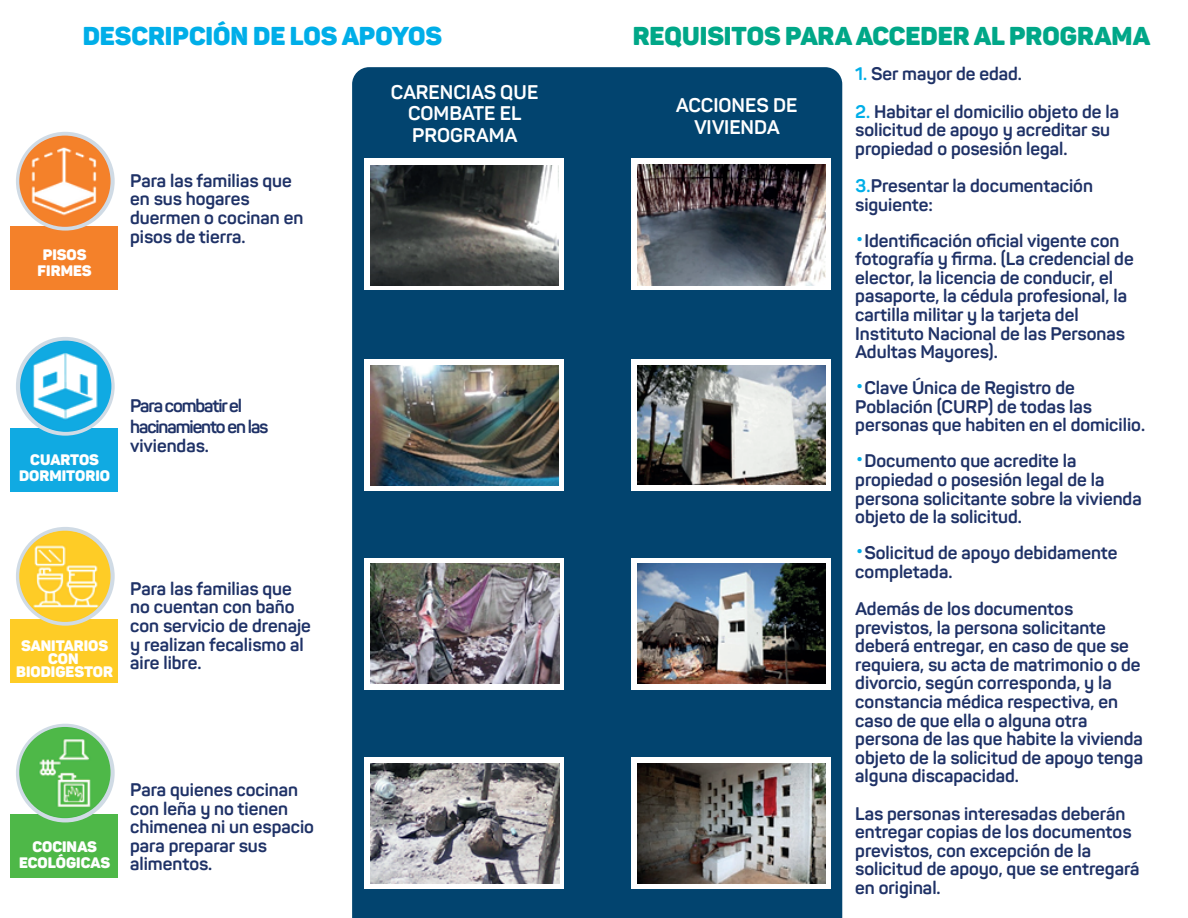
<style>
.page{position:relative;width:1188px;height:918px;background:#fff}
.page>*{position:absolute;margin:0;border:0;box-sizing:border-box;transform-origin:0 0}
.t1{font:900 25.5px "Panton";color:#00a788}
.t2{font:900 25.5px "Panton";color:#00aee8}
.t3{font:700 19.5px/21.6px "Panton";color:#fff;text-align:center}
.t4{font:700 18px/18.6px "Panton";color:#1f3267}
.t5{font:700 18px/21.6px "Panton";letter-spacing:-.06em;color:#1f3267}
.t6{font:900 15px/16px "Panton";color:#fff;text-align:center}
.s1{color:#00aee8}
.s2{font-weight:400;font-size:30px;color:#00aee8}
</style>
<div class="page">
<div style="left:352px;top:67px;width:490px;height:851px;background:#02446f"></div>
<div style="left:364px;top:159px;width:200px;height:131px;background:#fff"></div>
<div style="left:364px;top:360px;width:200px;height:131px;background:#fff"></div>
<div style="left:364px;top:559px;width:200px;height:131px;background:#fff"></div>
<div style="left:364px;top:758px;width:200px;height:131px;background:#fff"></div>
<div style="left:631px;top:159px;width:200px;height:131px;background:#fff"></div>
<div style="left:631px;top:360px;width:200px;height:131px;background:#fff"></div>
<div style="left:631px;top:559px;width:200px;height:131px;background:#fff"></div>
<div style="left:631px;top:758px;width:200px;height:131px;background:#fff"></div>
<div style="left:11px;top:814px;width:107px;height:64px;background:#4eb848"></div>
<div style="left:11px;top:619px;width:107px;height:64px;background:#fecc26"></div>
<div style="left:11px;top:429px;width:107px;height:63px;background:#10aae2"></div>
<div style="left:11px;top:226px;width:107px;height:64px;background:#f4812a"></div>
<img style="left:371px;top:165px;width:187px;height:120px">
<img style="left:371px;top:365px;width:187px;height:120px">
<img style="left:370px;top:564px;width:189px;height:120px">
<img style="left:370px;top:763px;width:189px;height:121px">
<img style="left:637px;top:165px;width:188px;height:121px">
<img style="left:637px;top:365px;width:188px;height:119px">
<img style="left:637px;top:564px;width:188px;height:120px">
<img style="left:637px;top:763px;width:188px;height:121px">
<div style="left:16px;top:132px;width:99px;height:99px;border:8px solid #d0dbe5;border-radius:50%"></div>
<div style="left:16px;top:724px;width:99px;height:98px;border:8px solid #d0dbe5;border-radius:50%"></div>
<div style="left:16px;top:527px;width:99px;height:99px;border:8px solid #d0dbe5;border-radius:50%"></div>
<div style="left:16px;top:337px;width:99px;height:99px;border:8px solid #d0dbe5;border-radius:50%"></div>
<img style="left:19px;top:136px;width:92px;height:91px;border-radius:46px">
<img style="left:20px;top:341px;width:91px;height:91px;border-radius:46px">
<img style="left:19px;top:531px;width:92px;height:91px;border-radius:46px">
<img style="left:19px;top:727px;width:92px;height:91px;border-radius:46px">
<h1 class="t2" style="left:83px;top:20px;width:361px">DESCRIPCIÓN DE LOS APOYOS</h1>
<h1 class="t1" style="left:633px;top:20px;width:519px">REQUISITOS PARA ACCEDER AL PROGRAMA</h1>
<p class="t4" style="left:855px;top:65px;width:168px"><span class="s1">1.</span> Ser mayor de edad.</p>
<p class="t4" style="left:855px;top:102px;width:265px"><span class="s1">2.</span> Habitar el domicilio objeto de la solicitud de apoyo y acreditar su propiedad o posesión legal.</p>
<p class="t4" style="left:855px;top:176px;width:239px"><span class="s1">3.</span>Presentar la documentación siguiente:</p>
<p class="t4" style="left:855px;top:231px;width:280px"><span class="s2">•</span>Identificación oficial vigente con fotografía y firma. (La credencial de elector, la licencia de conducir, el pasaporte, la cédula profesional, la cartilla militar y la tarjeta del Instituto Nacional de las Personas Adultas Mayores).</p>
<p class="t4" style="left:855px;top:379px;width:291px"><span class="s2">•</span>Clave Única de Registro de<br>Población (CURP) de todas las personas que habiten en el domicilio.</p>
<p class="t4" style="left:855px;top:452px;width:288px"><span class="s2">•</span>Documento que acredite la propiedad o posesión legal de la persona solicitante sobre la vivienda objeto de la solicitud.</p>
<p class="t4" style="left:855px;top:544px;width:264px"><span class="s2">•</span>Solicitud de apoyo debidamente completada.</p>
<p class="t4" style="left:855px;top:599px;width:289px">Además de los documentos previstos, la persona solicitante deberá entregar, en caso de que se requiera, su acta de matrimonio o de divorcio, según corresponda, y la constancia médica respectiva, en caso de que ella o alguna otra persona de las que habite la vivienda objeto de la solicitud de apoyo tenga alguna discapacidad.</p>
<p class="t4" style="left:855px;top:804px;width:286px">Las personas interesadas deberán entregar copias de los documentos previstos, con excepción de la solicitud de apoyo, que se entregará en original.</p>
<p class="t3" style="left:391px;top:81px;width:149px">CARENCIAS QUE<br>COMBATE EL<br>PROGRAMA</p>
<p class="t3" style="left:676px;top:94px;width:123px">ACCIONES DE<br>VIVIENDA</p>
<p class="t4" style="left:130px;top:171px;width:175px">Para las familias que en sus hogares duermen o cocinan en pisos de tierra.</p>
<p class="t6" style="left:38px;top:247px;width:55px">PISOS<br>FIRMES</p>
<p class="t5" style="left:130px;top:395px;width:140px">Para combatir el hacinamiento en las</p>
<p class="t4" style="left:130px;top:436px;width:80px">viviendas.</p>
<p class="t6" style="left:19px;top:451px;width:92px">CUARTOS<br>DORMITORIO</p>
<p class="t4" style="left:130px;top:579px;width:182px">Para las familias que no cuentan con baño con servicio de drenaje y realizan fecalismo al aire libre.</p>
<p class="t6" style="left:16px;top:639px;width:98px;line-height:13px">SANITARIOS<br>CON<br>BIODIGESTOR</p>
<p class="t4" style="left:130px;top:780px;width:185px">Para quienes cocinan con leña y no tienen chimenea ni un espacio para preparar sus alimentos.</p>
<p class="t6" style="left:19px;top:839px;width:92px">COCINAS<br>ECOLÓGICAS</p>
</div>
